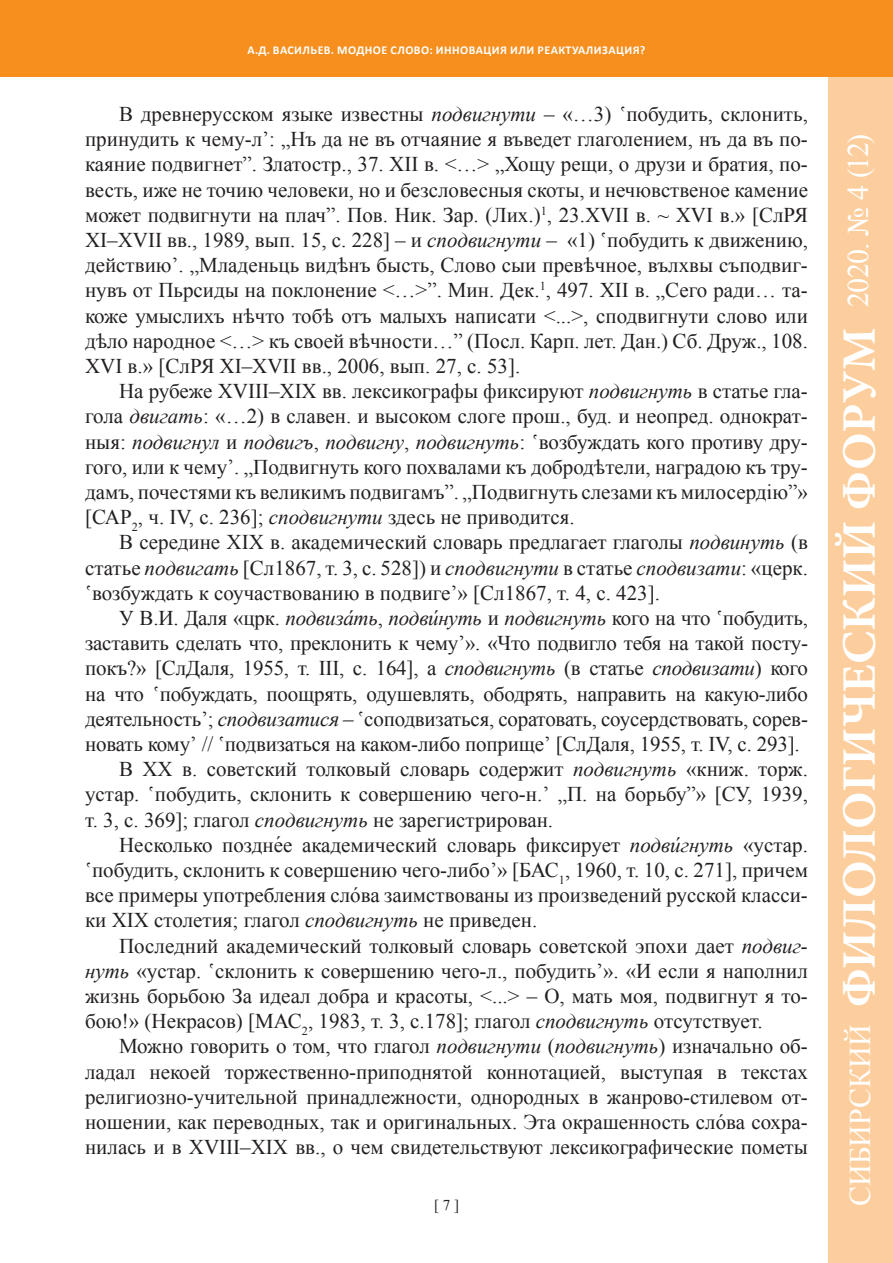
<style>
.page{position:relative;width:893px;height:1263px;background:#fff}
.page>*{position:absolute;margin:0;border:0;box-sizing:border-box;transform-origin:0 0}
.t1{font:700 48px "Minion Pro";color:#fff}
.t2{font:30px "Times New Roman";letter-spacing:-.005em;color:#fff}
.t3{font:21px/25.2px "Times New Roman";color:#231f20;text-align:justify}
.t4{font:15px "Times New Roman";color:#231f20}
.t5{font:700 12px "Calibri";letter-spacing:.04em;color:#fff}
.s1{font-style:italic}
</style>
<div class="page">
<div style="left:828px;top:0;width:65px;height:1263px;background:#fdce9d"></div>
<div style="left:0;top:0;width:893px;height:77px;background:#f68f1e"></div>
<p class="t5" style="left:247px;top:43px;width:41px">А.Д. Васил</p>
<p class="t5" style="left:311px;top:43px;width:336px">ьев. МОДНОЕ СЛОВО: ИННОВАЦИЯ ИЛИ РЕАКТУАЛИЗАЦИЯ?</p>
<p class="t3" style="left:85px;top:101px;width:724px;text-indent:34px">В древнерусском языке известны <span class="s1">подвигнути</span> – «…3) ʽпобудить, склонить, принудить к чему-лʼ: „Нъ да не въ отчаяние я въведет глаголением, нъ да въ по&shy;каяние подвигнет”. Златостр., 37. XII в. &lt;…&gt; „Хощу рещи, о друзи и братия, по&shy;весть, иже не точию человеки, но и безсловесныя скоты, и нечювственое камение может подвигнути на плач”. Пов. Ник. Зар. (Лих.)<sup>1</sup>, 23.XVII в. ~ XVI в.» [СлРЯ XI–XVII вв., 1989, вып. 15, с. 228] – и <span class="s1">сподвигнути</span> – «1) ʽпобудить к движению, действиюʼ. „Младеньць видѣнъ бысть, Слово сыи превѣчное, вълхвы съподвиг&shy;нувъ от Пьрсиды на поклонение &lt;…&gt;”. Мин. Дек.<sup>1</sup>, 497. XII в. „Сего ради… та&shy;коже умыслихъ нѣчто тобѣ отъ малыхъ написати &lt;...&gt;, сподвигнути слово или дѣло народное &lt;…&gt; къ своей вѣчности…” (Посл. Карп. лет. Дан.) Сб. Друж., 108.<br>XVI в.» [СлРЯ XI–XVII вв., 2006, вып. 27, с. 53].</p>
<p class="t3" style="left:85px;top:378px;width:724px;text-indent:34px">На рубеже XVIII–XIX вв. лексикографы фиксируют <span class="s1">подвигнуть</span> в статье гла&shy;гола <span class="s1">двигать</span>: «…2) в славен. и высоком слоге прош., буд. и неопред. однократ&shy;ныя: <span class="s1">подвигнул</span> и <span class="s1">подвигъ</span>, <span class="s1">подвигну</span>, <span class="s1">подвигнуть</span>: ʽвозбуждать кого противу дру&shy;гого, или к чемуʼ. „Подвигнуть кого похвалами къ добродѣтели, наградою къ тру&shy;дамъ, почестями къ великимъ подвигамъ”. „Подвигнуть слезами къ милосердiю”» [САР<sub>2</sub>, ч. IV, с. 236]; <span class="s1">сподвигнути</span> здесь не приводится.</p>
<p class="t3" style="left:85px;top:529px;width:724px;text-indent:34px">В середине XIX в. академический словарь предлагает глаголы <span class="s1">подвинуть</span> (в статье <span class="s1">подвигать</span> [Сл1867, т. 3, с. 528]) и <span class="s1">сподвигнути</span> в статье <span class="s1">сподвизати</span>: «церк. ʽвозбуждать к соучаствованию в подвигеʼ» [Сл1867, т. 4, с. 423].</p>
<p class="t3" style="left:119px;top:605px;width:690px">У В.И. Даля «црк. <span class="s1">подвиза́ть</span>, <span class="s1">подви́нуть</span> и <span class="s1">подвигнуть</span> кого на что ʽпобудить,</p>
<p class="t3" style="left:85px;top:630px;width:724px">заставить сделать что, преклонить к чемуʼ». «Что подвигло тебя на такой посту-</p>
<p class="t3" style="left:85px;top:655px;width:724px">покъ?» [СлДаля, 1955, т. III, с. 164], а <span class="s1">сподвигнуть</span> (в статье <span class="s1">сподвизати</span>) кого</p>
<p class="t3" style="left:85px;top:681px;width:724px">на что ʽпобуждать, поощрять, одушевлять, ободрять, направить на какую-либо</p>
<p class="t3" style="left:85px;top:706px;width:724px">деятельностьʼ; <span class="s1">сподвизатися</span> – ʽсоподвизаться, соратовать, соусердствовать, сорев-</p>
<p class="t3" style="left:85px;top:731px;width:716px">новать комуʼ // ʽподвизаться на каком-либо поприщеʼ [СлДаля, 1955, т. IV, с. 293].</p>
<p class="t3" style="left:119px;top:756px;width:690px">В XX в. советский толковый словарь содержит <span class="s1">подвигнуть</span> «книж. торж.</p>
<p class="t3" style="left:85px;top:781px;width:724px">устар. ʽпобудить, склонить к совершению чего-н.ʼ „П. на борьбу”» [СУ, 1939,</p>
<p class="t3" style="left:85px;top:807px;width:470px">т. 3, с. 369]; глагол <span class="s1">сподвигнуть</span> не зарегистрирован.</p>
<p class="t3" style="left:119px;top:832px;width:690px">Несколько поздне́е академический словарь фиксирует <span class="s1">подви́гнуть</span> «устар.</p>
<p class="t3" style="left:85px;top:857px;width:724px">ʽпобудить, склонить к совершению чего-либоʼ» [БАС<sub>1</sub>, 1960, т. 10, с. 271], причем</p>
<p class="t3" style="left:85px;top:882px;width:724px">все примеры употребления сло́ва заимствованы из произведений русской класси-</p>
<p class="t3" style="left:85px;top:907px;width:454px">ки XIX столетия; глагол <span class="s1">сподвигнуть</span> не приведен.</p>
<p class="t3" style="left:119px;top:933px;width:690px">Последний академический толковый словарь советской эпохи дает <span class="s1">подвиг-</span></p>
<p class="t3" style="left:85px;top:958px;width:724px"><span class="s1">нуть</span> «устар. ʽсклонить к совершению чего-л., побудитьʼ». «И если я наполнил</p>
<p class="t3" style="left:85px;top:983px;width:724px">жизнь борьбою За идеал добра и красоты, &lt;...&gt; – О, мать моя, подвигнут я то-</p>
<p class="t3" style="left:85px;top:1008px;width:679px">бою!» (Некрасов) [МАС<sub>2</sub>, 1983, т. 3, с.178]; глагол <span class="s1">сподвигнуть</span> отсутствует.</p>
<p class="t3" style="left:119px;top:1033px;width:690px">Можно говорить о том, что глагол <span class="s1">подвигнути</span> (<span class="s1">подвигнуть</span>) изначально об-</p>
<p class="t3" style="left:85px;top:1059px;width:724px">ладал некоей торжественно-приподнятой коннотацией, выступая в текстах</p>
<p class="t3" style="left:85px;top:1084px;width:724px">религиозно-учительной принадлежности, однородных в жанрово-стилевом от-</p>
<p class="t3" style="left:85px;top:1109px;width:724px">ношении, как переводных, так и оригинальных. Эта окрашенность сло́ва сохра-</p>
<p class="t3" style="left:85px;top:1134px;width:724px">нилась и в XVIII–XIX вв., о чем свидетельствуют лексикографические пометы</p>
<p class="t4" style="left:434px;top:1194px;width:26px">[ 7 ]</p>
<h2 class="t2" style="left:838px;top:307px;width:174px;rotate:-90deg">2020. № 4 (12)</h2>
<h1 class="t1" style="left:831px;top:1007px;width:681px;rotate:-90deg">ФИЛОЛОГИЧЕСКИЙ ФОРУМ</h1>
<h2 class="t2" style="left:840px;top:1206px;width:183px;rotate:-90deg">СИБИРСКИЙ</h2>
</div>
